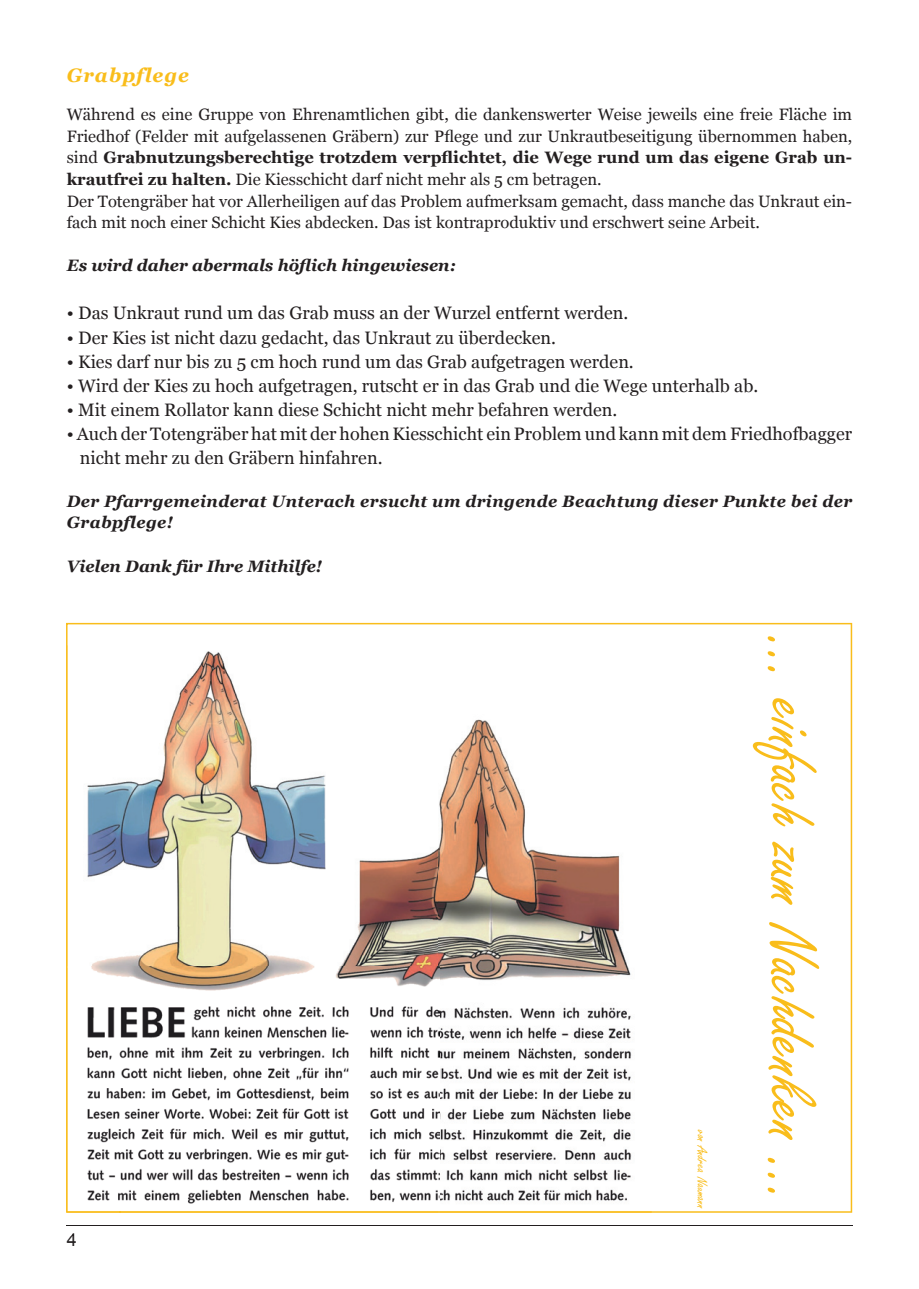
<style>
.page{position:relative;width:919px;height:1289px;background:#fff}
.page>*{position:absolute;margin:0;border:0;box-sizing:border-box;transform-origin:0 0}
.t1{font:72px "Freestyle Script";color:#f9bd1b}
.t2{font:italic 700 19.5px "Georgia";letter-spacing:.05em;color:#f9bd1b}
.t3{font:18px/24px "Georgia";color:#231f20}
.t4{font:18px "Arial";color:#231f20}
.t5{font:16.5px/21.6px "Georgia";color:#231f20}
.t6{font:italic 700 16.5px/21.6px "Georgia";letter-spacing:.025em;color:#231f20}
.t7{font:italic 700 16.5px "Georgia";color:#231f20}
.t8{font:15px "Freestyle Script";color:#f9bd1b}
.s1{font-weight:700}
</style>
<div class="page">
<hr style="left:67px;top:1225px;width:785px;height:1px;background:#231f20">
<svg style="left:66px;top:623px;width:786px;height:589px"></svg>
<img style="left:67px;top:645px;width:584px;height:568px">
<img style="left:67px;top:645px;width:53px;height:567px">
<img style="left:120px;top:1160px;width:531px;height:52px">
<p class="t2" style="left:67px;top:62px;width:124px">Grabpflege</p>
<p class="t5" style="left:67px;top:104px;width:786px">Während es eine Gruppe von Ehrenamtlichen gibt, die dankenswerter Weise jeweils eine freie Fläche im Friedhof (Felder mit aufgelassenen Gräbern) zur Pflege und zur Unkrautbeseitigung übernommen haben, sind <span class="s1">Grabnutzungsberechtige trotzdem verpflichtet, die Wege rund um das eigene Grab un&shy;krautfrei zu halten.</span> Die Kiesschicht darf nicht mehr als 5 cm betragen.<br>Der Totengräber hat vor Allerheiligen auf das Problem aufmerksam gemacht, dass manche das Unkraut ein&shy;fach mit noch einer Schicht Kies abdecken. Das ist kontraproduktiv und erschwert seine Arbeit.</p>
<p class="t7" style="left:67px;top:255px;width:390px">Es wird daher abermals höflich hingewiesen:</p>
<p class="t3" style="left:67px;top:302px;width:563px">• Das Unkraut rund um das Grab muss an der Wurzel entfernt werden.</p>
<p class="t3" style="left:67px;top:326px;width:490px">• Der Kies ist nicht dazu gedacht, das Unkraut zu überdecken.</p>
<p class="t3" style="left:67px;top:350px;width:568px">• Kies darf nur bis zu 5 cm hoch rund um das Grab aufgetragen werden.</p>
<p class="t3" style="left:67px;top:374px;width:693px">• Wird der Kies zu hoch aufgetragen, rutscht er in das Grab und die Wege unterhalb ab.</p>
<p class="t3" style="left:67px;top:398px;width:552px">• Mit einem Rollator kann diese Schicht nicht mehr befahren werden.</p>
<p class="t3" style="left:80px;top:422px;width:773px;text-indent:-13px">• Auch der Totengräber hat mit der hohen Kiesschicht ein Problem und kann mit dem Friedhofbagger nicht mehr zu den Gräbern hinfahren.</p>
<p class="t6" style="left:67px;top:490px;width:786px">Der Pfarrgemeinderat Unterach ersucht um dringende Beachtung dieser Punkte bei der<br>Grabpflege!</p>
<p class="t7" style="left:67px;top:555px;width:257px">Vielen Dank für Ihre Mithilfe!</p>
<p class="t4" style="left:67px;top:1227px;width:12px">4</p>
<p class="t8" style="left:710px;top:1130px;width:80px;rotate:90deg">von Andrea Naumann</p>
<h1 class="t1" style="left:830px;top:638px;width:569px;rotate:90deg">... einfach zum Nachdenken ...</h1>
</div>
